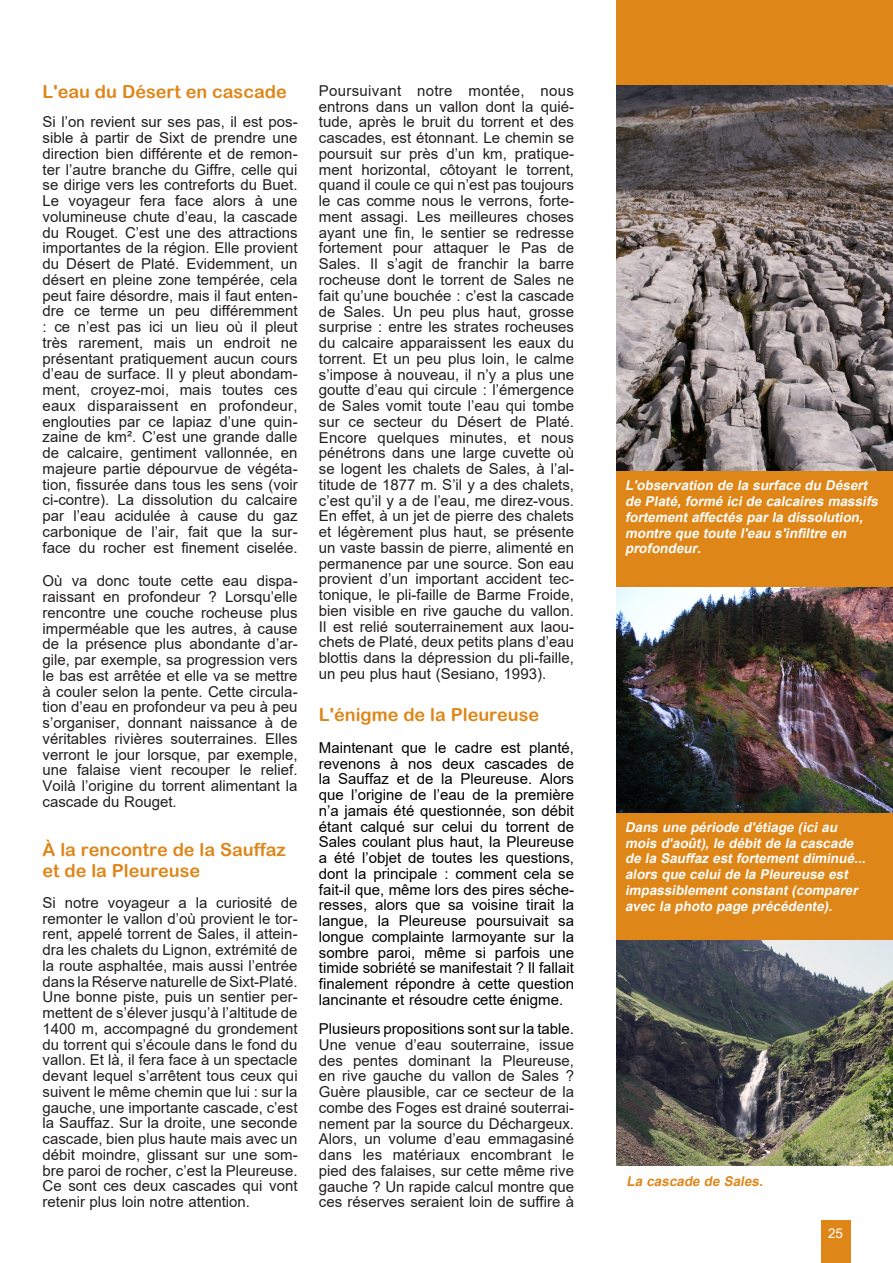
<style>
.page{position:relative;width:893px;height:1263px;background:#fff}
.page>*{position:absolute;margin:0;border:0;box-sizing:border-box;transform-origin:0 0}
.Normal_e{font:18px/21.6px "Arial Rounded MT Bold";color:#df8619}
.Normal_e-2{font:15px/15.8px "Arial";color:#231f20;text-align:justify}
.Normal_e-3{font:15px/15.8px "Arial";color:#000;text-align:justify}
.Normal_e-4{font:italic 700 13.5px/15.8px "Arial";color:#fff}
.Normal_e-5{font:italic 700 13.5px "Arial";color:#df8619}
.t1{font:13.5px "Arial";color:#fff}
.s1{color:#000}
</style>
<div class="page">
<div style="left:617px;top:0;width:276px;height:1106px;background:#df8619"></div>
<div style="left:821px;top:1220px;width:29px;height:43px;background:#df8619"></div>
<img style="left:617px;top:588px;width:276px;height:224px">
<img style="left:617px;top:941px;width:276px;height:224px">
<img style="left:617px;top:85px;width:276px;height:386px">
<p class="Normal_e" style="left:43px;top:81px;width:246px">L'eau du Désert en cascade</p>
<p class="Normal_e-2" style="left:43px;top:114px;width:257px">Si l’on revient sur ses pas, il est pos&shy;sible à partir de Sixt de prendre une direction bien différente et de remon&shy;ter l’autre branche du Giffre, celle qui se dirige vers les contreforts du Buet.<br>Le voyageur fera face alors à une volumineuse chute d’eau, la cascade du Rouget. C’est une des attractions importantes de la région. Elle provient du Désert de Platé. Evidemment, un désert en pleine zone tempérée, cela peut faire désordre, mais il faut enten&shy;dre ce terme un peu différemment : ce n’est pas ici un lieu où il pleut très rarement, mais un endroit ne présentant pratiquement aucun cours d’eau de surface. Il y pleut abondam&shy;ment, croyez-moi, mais toutes ces eaux disparaissent en profondeur, englouties par ce lapiaz d’une quin&shy;zaine de km². C’est une grande dalle de calcaire, gentiment vallonnée, en majeure partie dépourvue de végéta&shy;tion, fissurée dans tous les sens (voir ci-contre). La dissolution du calcaire par l’eau acidulée à cause du gaz carbonique de l’air, fait que la sur&shy;face du rocher est finement ciselée.</p>
<p class="Normal_e-2" style="left:43px;top:573px;width:257px">Où va donc toute cette eau dispa&shy;raissant en profondeur ? Lorsqu’elle rencontre une couche rocheuse plus imperméable que les autres, à cause de la présence plus abondante d’ar&shy;gile, par exemple, sa progression vers le bas est arrêtée et elle va se mettre à couler selon la pente. Cette circula&shy;tion d’eau en profondeur va peu à peu s’organiser, donnant naissance à de véritables rivières souterraines. Elles verront le jour lorsque, par exemple, une falaise vient recouper le relief.<br>Voilà l’origine du torrent alimentant la cascade du Rouget.</p>
<p class="Normal_e" style="left:43px;top:838px;width:245px">À la rencontre de la Sauffaz et de la Pleureuse</p>
<p class="Normal_e-2" style="left:43px;top:895px;width:257px">Si notre voyageur a la curiosité de remonter le vallon d’où provient le tor&shy;rent, appelé torrent de Sales, il attein&shy;dra les chalets du Lignon, extrémité de la route asphaltée, mais aussi l’entrée dans la Réserve naturelle de Sixt-Platé.<br>Une bonne piste, puis un sentier per&shy;mettent de s’élever jusqu’à l’altitude de 1400 m, accompagné du grondement du torrent qui s’écoule dans le fond du vallon. Et là, il fera face à un spectacle devant lequel s’arrêtent tous ceux qui suivent le même chemin que lui : sur la gauche, une importante cascade, c’est la Sauffaz. Sur la droite, une seconde cascade, bien plus haute mais avec un débit moindre, glissant sur une som&shy;bre paroi de rocher, c’est la Pleureuse.<br>Ce sont ces deux cascades qui vont retenir plus loin notre attention.</p>
<p class="Normal_e-2" style="left:319px;top:83px;width:257px">Poursuivant notre montée, nous entrons dans un vallon dont la quié&shy;tude, après le bruit du torrent et des cascades, est étonnant. Le chemin se poursuit sur près d’un km, pratique&shy;ment horizontal, côtoyant le torrent, quand il coule ce qui n’est pas toujours le cas comme nous le verrons, forte&shy;ment assagi. Les meilleures choses ayant une fin, le sentier se redresse fortement pour attaquer le Pas de Sales. Il s’agit de franchir la barre rocheuse dont le torrent de Sales ne fait qu’une bouchée : c’est la cascade de Sales. Un peu plus haut, grosse surprise : entre les strates rocheuses du calcaire apparaissent les eaux du torrent. Et un peu plus loin, le calme s’impose à nouveau, il n’y a plus une goutte d’eau qui circule : l’émergence de Sales vomit toute l’eau qui tombe sur ce secteur du Désert de Platé.<br>Encore quelques minutes, et nous pénétrons dans une large cuvette où se logent les chalets de Sales, à l’al&shy;titude de 1877 m. S’il y a des chalets, c’est qu’il y a de l’eau, me direz-vous.<br>En effet, à un jet de pierre des chalets et légèrement plus haut, se présente un vaste bassin de pierre, alimenté en permanence par une source. Son eau provient d’un important accident tec&shy;tonique, le pli-faille de Barme Froide, bien visible en rive gauche du vallon.<br>Il est relié souterrainement aux laou&shy;chets de Platé, deux petits plans d’eau blottis dans la dépression du pli-faille, un peu plus haut (Sesiano, 1993).</p>
<p class="Normal_e" style="left:319px;top:704px;width:222px">L'énigme de la Pleureuse</p>
<p class="Normal_e-3" style="left:319px;top:740px;width:257px">Maintenant que le cadre est planté, revenons à nos deux cascades de la Sauffaz et de la Pleureuse. Alors que l’origine de l’eau de la première n’a jamais été questionnée, son débit étant calqué sur celui du torrent de Sales coulant plus haut, la Pleureuse a été l’objet de toutes les questions, dont la principale : comment cela se fait-il que, même lors des pires séche&shy;resses, alors que sa voisine tirait la langue, la Pleureuse poursuivait sa longue complainte larmoyante sur la sombre paroi, même si parfois une timide sobriété se manifestait ? Il fallait finalement répondre à cette question lancinante et résoudre cette énigme.</p>
<p class="Normal_e-2" style="left:319px;top:1021px;width:257px"><span class="s1">Plusieurs propositions sont sur la table.<br></span>Une venue d’eau souterraine, issue des pentes dominant la Pleureuse, en rive gauche du vallon de Sales ?<br>Guère plausible, car ce secteur de la combe des Foges est drainé souterrai&shy;nement par la source du Déchargeux.<br>Alors, un volume d’eau emmagasiné dans les matériaux encombrant le pied des falaises, sur cette même rive gauche ? Un rapide calcul montre que ces réserves seraient loin de suffire à</p>
<p class="Normal_e-4" style="left:625px;top:478px;width:258px">L'observation de la surface du Désert de Platé,formé icide calcaires massifs fortementaffectés parla dissolution, montre que toute l'eau s'infiltre en profondeur.</p>
<p class="Normal_e-4" style="left:625px;top:819px;width:245px">Dans une période d'étiage (iciau mois d'août),le débitde la cascade de la Sauffaz estfortementdiminué... alors que celuide la Pleureuse est impassiblementconstant(comparer avec la photo page précédente).</p>
<p class="Normal_e-5" style="left:627px;top:1172px;width:141px">La cascade de Sales.</p>
<p class="t1" style="left:828px;top:1224px;width:17px">25</p>
</div>
